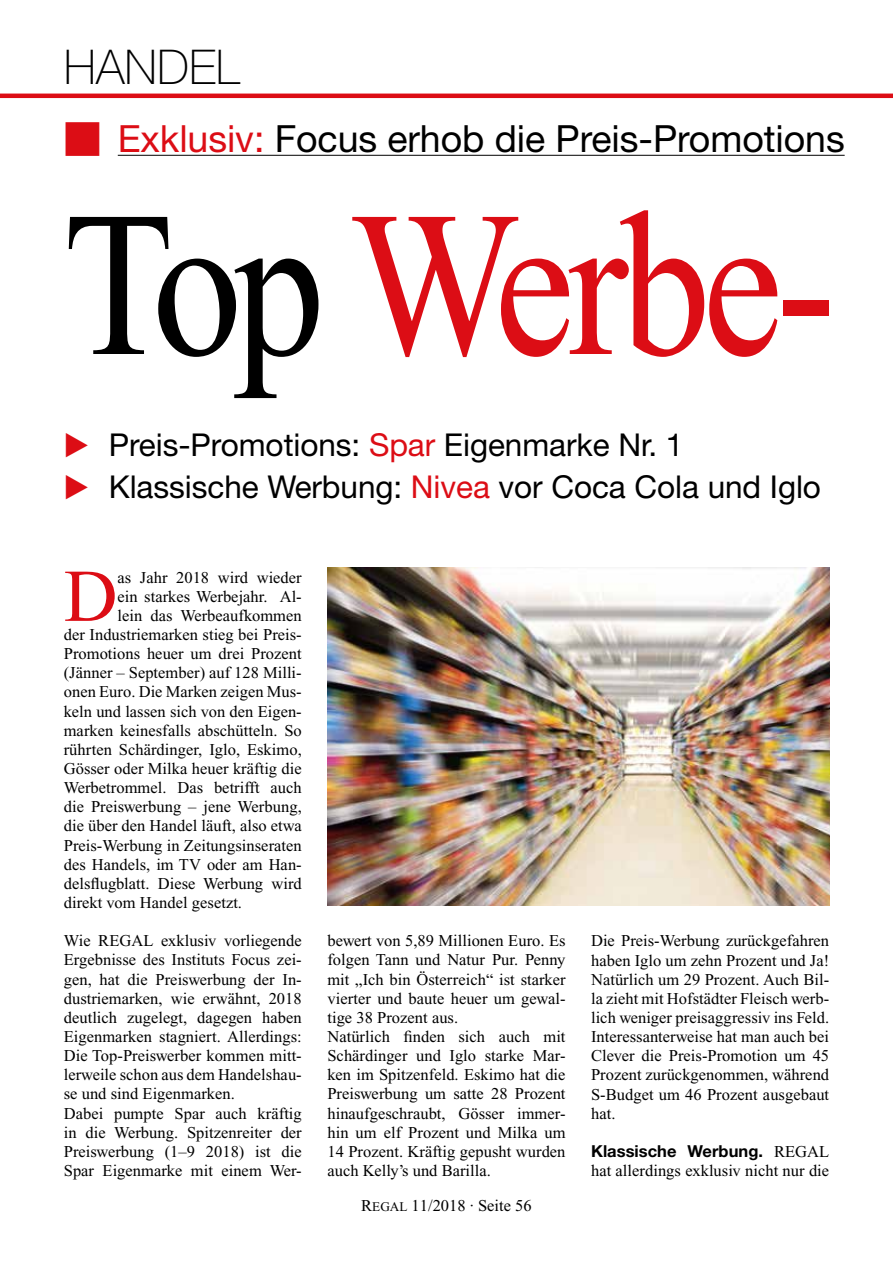
<style>
.page{position:relative;width:893px;height:1263px;background:#fff}
.page>*{position:absolute;margin:0;border:0;box-sizing:border-box;transform-origin:0 0}
.t1{font:207px "Times New Roman";letter-spacing:-.04em;color:#dc0d15;scale:.87 1}
.t2{font:74.25px "Times New Roman";color:#dc0d15}
.t3{font:100 48px "Helvetica Neue LT";color:#000}
.t4{font:37.5px "Helvetica Neue LT Std";color:#000}
.t5{font:31.5px/42px "Helvetica Neue LT Std";color:#000}
.t6{font:16.5px/19.2px "Times New Roman";color:#000}
.t7{font:700 16.5px "Helvetica Neue LT Std";color:#000}
.s1{color:#dc0d15}
.s2{color:#000}
.s3{font-family:"Times New Roman";font-weight:400}
.s4{font-family:"Times New Roman PS SC800";font-size:13.2px}
</style>
<div class="page">
<hr style="left:0;top:94px;width:893px;height:4px;background:#dc0d15">
<hr style="left:118px;top:155px;width:727px;height:1px;background:#000">
<img style="left:327px;top:568px;width:502px;height:338px">
<h3 class="t3" style="left:64px;top:40px;width:178px">HANDEL</h3>
<h3 class="t4" style="left:118px;top:117px;width:728px"><span class="s1">Exklusiv:</span> Focus erhob die Preis-Promotions</h3>
<h1 class="t1" style="left:64px;top:172px;width:889px"><span class="s2">Top</span> Werbe-</h1>
<h3 class="t5" style="left:109px;top:424px;width:714px">Preis-Promotions: <span class="s1">Spar</span> Eigenmarke Nr. 1<br>Klassische Werbung: <span class="s1">Nivea</span> vor Coca Cola und Iglo</h3>
<h2 class="t2" style="left:64px;top:556px;width:55px">D</h2>
<p class="t6" style="left:118px;top:567px;width:186px">as Jahr 2018 wird wieder</p>
<p class="t6" style="left:118px;top:587px;width:186px">ein starkes Werbejahr. Al-</p>
<p class="t6" style="left:118px;top:606px;width:186px">lein das Werbeaufkommen</p>
<p class="t6" style="left:64px;top:625px;width:240px">der Industriemarken stieg bei Preis-</p>
<p class="t6" style="left:64px;top:644px;width:239px">Promotions heuer um drei Prozent</p>
<p class="t6" style="left:64px;top:663px;width:239px">(Jänner – September) auf 128 Milli-</p>
<p class="t6" style="left:64px;top:682px;width:239px">onen Euro. Die Marken zeigen Mus-</p>
<p class="t6" style="left:64px;top:701px;width:239px">keln und lassen sich von den Eigen-</p>
<p class="t6" style="left:64px;top:721px;width:239px">marken keinesfalls abschütteln. So</p>
<p class="t6" style="left:64px;top:740px;width:240px">rührten Schärdinger, Iglo, Eskimo,</p>
<p class="t6" style="left:64px;top:759px;width:240px">Gösser oder Milka heuer kräftig die</p>
<p class="t6" style="left:64px;top:778px;width:239px">Werbetrommel. Das betrifft auch</p>
<p class="t6" style="left:64px;top:797px;width:240px">die Preiswerbung – jene Werbung,</p>
<p class="t6" style="left:64px;top:816px;width:239px">die über den Handel läuft, also etwa</p>
<p class="t6" style="left:64px;top:835px;width:239px">Preis-Werbung in Zeitungsinseraten</p>
<p class="t6" style="left:64px;top:855px;width:239px">des Handels, im TV oder am Han-</p>
<p class="t6" style="left:64px;top:874px;width:239px">delsflugblatt. Diese Werbung wird</p>
<p class="t6" style="left:64px;top:893px;width:180px">direkt vom Handel gesetzt.</p>
<p class="t6" style="left:64px;top:931px;width:240px">Wie REGAL exklusiv vorliegende Ergebnisse des Instituts Focus zei&shy;gen, hat die Preiswerbung der In&shy;dustriemarken, wie erwähnt, 2018 deutlich zugelegt, dagegen haben Eigenmarken stagniert. Allerdings:<br>Die Top-Preiswerber kommen mitt&shy;lerweile schon aus dem Handelshau&shy;se und sind Eigenmarken.<br>Dabei pumpte Spar auch kräftig in die Werbung. Spitzenreiter der Preiswerbung (1–9 2018) ist die Spar Eigenmarke mit einem Wer-</p>
<p class="t6" style="left:327px;top:931px;width:240px">bewert von 5,89 Millionen Euro. Es folgen Tann und Natur Pur. Penny mit „Ich bin Österreich“ ist starker vierter und baute heuer um gewal&shy;tige 38 Prozent aus.<br>Natürlich finden sich auch mit<br>Schärdinger und Iglo starke Mar&shy;ken im Spitzenfeld. Eskimo hat die<br>Preiswerbung um satte 28 Prozent hinaufgeschraubt, Gösser immer&shy;hin um elf Prozent und Milka um<br>14 Prozent. Kräftig gepusht wurden auch Kelly’s und Barilla.</p>
<p class="t6" style="left:591px;top:931px;width:240px;text-align:justify">Die Preis-Werbung zurückgefahren haben Iglo um zehn Prozent und Ja!<br>Natürlich um 29 Prozent. Auch Bil&shy;la zieht mit Hofstädter Fleisch werb&shy;lich weniger preisaggressiv ins Feld.<br>Interessanterweise hat man auch bei Clever die Preis-Promotion um 45<br>Prozent zurückgenommen, während S-Budget um 46 Prozent ausgebaut hat.</p>
<p class="t7" style="left:591px;top:1141px;width:240px">Klassische Werbung. <span class="s3">REGAL</span></p>
<p class="t6" style="left:591px;top:1161px;width:240px">hat allerdings exklusiv nicht nur die</p>
<p class="t6" style="left:361px;top:1195px;width:172px">R<span class="s4">egal</span> 11/2018 · Seite 56</p>
</div>
